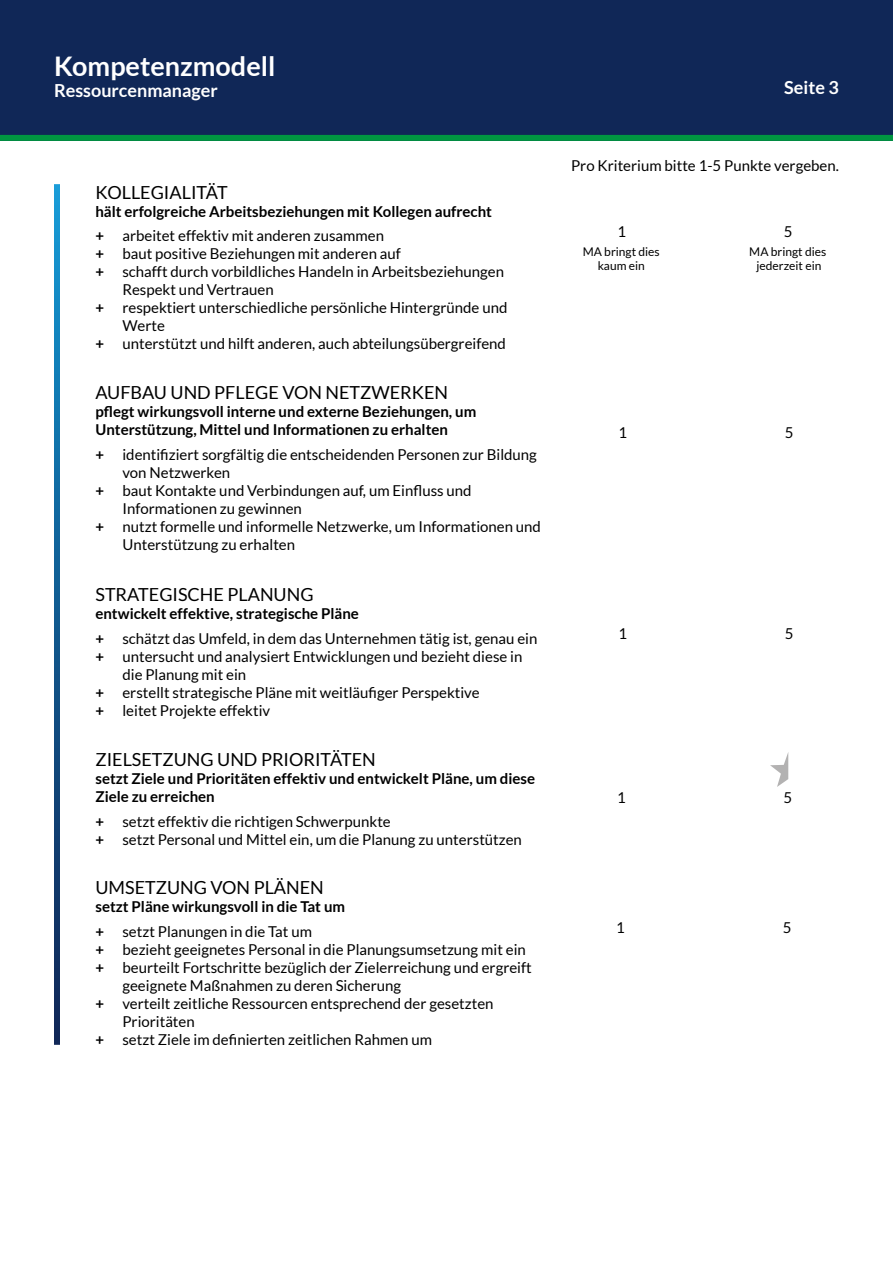
<style>
.page{position:relative;width:893px;height:1263px;background:#fff}
.page>*{position:absolute;margin:0;border:0;box-sizing:border-box;transform-origin:0 0}
.t1{font:700 27px "Lato";color:#fff}
.t2{font:18px "Lato";color:#000}
.t3{font:700 18px "Lato";color:#fff}
.t4{font:15px/24.8px "Lato";color:#000}
.t5{font:700 15px/18px "Lato";color:#000}
.t6{font:12px/14.4px "Lato";color:#000;text-align:center}
.s1{font-weight:400}
.s2{font-weight:700}
</style>
<div class="page">
<div style="left:0;top:0;width:893px;height:141px;background:#102757"></div>
<div style="left:0;top:135px;width:893px;height:6px;background:#009641"></div>
<svg style="left:770px;top:753px;width:18px;height:34px"></svg>
<svg style="left:54px;top:184px;width:6px;height:861px;background:#115c92"></svg>
<h1 class="t1" style="left:54px;top:50px;width:223px">Kompetenzmodell</h1>
<p class="t3" style="left:54px;top:80px;width:165px">Ressourcenmanager</p>
<p class="t2" style="left:95px;top:182px;width:134px">KOLLEGIALITÄT</p>
<p class="t5" style="left:95px;top:199px;width:398px;line-height:24.8px">hält erfolgreiche Arbeitsbeziehungen mit Kollegen aufrecht + <span class="s1">arbeitet effektiv mit anderen zusammen</span></p>
<p class="t4" style="left:95px;top:241px;width:307px"><span class="s2">+</span> baut positive Beziehungen mit anderen auf</p>
<p class="t4" style="left:95px;top:259px;width:410px"><span class="s2">+</span> schafft durch vorbildliches Handeln in Arbeitsbeziehungen</p>
<p class="t4" style="left:122px;top:277px;width:153px">Respekt und Vertrauen</p>
<p class="t4" style="left:95px;top:295px;width:413px"><span class="s2">+</span> respektiert unterschiedliche persönliche Hintergründe und</p>
<p class="t4" style="left:122px;top:313px;width:44px">Werte</p>
<p class="t4" style="left:95px;top:331px;width:412px"><span class="s2">+</span> unterstützt und hilft anderen, auch abteilungsübergreifend</p>
<p class="t2" style="left:95px;top:383px;width:354px">AUFBAU UND PFLEGE VON NETZWERKEN</p>
<p class="t5" style="left:95px;top:403px;width:382px">pflegt wirkungsvoll interne und externe Beziehungen, um<br>Unterstützung, Mittel und Informationen zu erhalten</p>
<p class="t4" style="left:95px;top:442px;width:443px"><span class="s2">+</span> identifiziert sorgfältig die entscheidenden Personen zur Bildung</p>
<p class="t4" style="left:122px;top:460px;width:109px">von Netzwerken</p>
<p class="t4" style="left:95px;top:478px;width:378px"><span class="s2">+</span> baut Kontakte und Verbindungen auf, um Einfluss und</p>
<p class="t4" style="left:122px;top:496px;width:181px">Informationen zu gewinnen</p>
<p class="t4" style="left:95px;top:514px;width:447px"><span class="s2">+</span> nutzt formelle und informelle Netzwerke, um Informationen und</p>
<p class="t4" style="left:122px;top:532px;width:174px">Unterstützung zu erhalten</p>
<p class="t2" style="left:95px;top:585px;width:220px">STRATEGISCHE PLANUNG</p>
<p class="t4" style="left:95px;top:601px;width:443px"><span class="s2">entwickelt effektive, strategische Pläne<br>+</span> schätzt das Umfeld, in dem das Unternehmen tätig ist, genau ein</p>
<p class="t4" style="left:95px;top:644px;width:428px"><span class="s2">+</span> untersucht und analysiert Entwicklungen und bezieht diese in</p>
<p class="t4" style="left:122px;top:662px;width:125px">die Planung mit ein</p>
<p class="t4" style="left:95px;top:680px;width:386px"><span class="s2">+</span> erstellt strategische Pläne mit weitläufiger Perspektive</p>
<p class="t4" style="left:95px;top:698px;width:176px"><span class="s2">+</span> leitet Projekte effektiv</p>
<p class="t2" style="left:95px;top:749px;width:282px">ZIELSETZUNG UND PRIORITÄTEN</p>
<p class="t5" style="left:95px;top:769px;width:441px">setzt Ziele und Prioritäten effektiv und entwickelt Pläne, um diese<br>Ziele zu erreichen</p>
<p class="t4" style="left:95px;top:812px;width:428px;line-height:18px"><span class="s2">+</span> setzt effektiv die richtigen Schwerpunkte<br><span class="s2">+</span> setzt Personal und Mittel ein, um die Planung zu unterstützen</p>
<p class="t2" style="left:95px;top:877px;width:230px">UMSETZUNG VON PLÄNEN</p>
<p class="t5" style="left:95px;top:894px;width:251px;line-height:24.8px">setzt Pläne wirkungsvoll in die Tat um + <span class="s1">setzt Planungen in die Tat um</span></p>
<p class="t4" style="left:95px;top:937px;width:432px"><span class="s2">+</span> bezieht geeignetes Personal in die Planungsumsetzung mit ein</p>
<p class="t4" style="left:95px;top:955px;width:438px"><span class="s2">+</span> beurteilt Fortschritte bezüglich der Zielerreichung und ergreift</p>
<p class="t4" style="left:122px;top:973px;width:280px">geeignete Maßnahmen zu deren Sicherung</p>
<p class="t4" style="left:95px;top:991px;width:400px"><span class="s2">+</span> verteilt zeitliche Ressourcen entsprechend der gesetzten</p>
<p class="t4" style="left:122px;top:1009px;width:74px">Prioritäten</p>
<p class="t4" style="left:95px;top:1027px;width:338px"><span class="s2">+</span> setzt Ziele im definierten zeitlichen Rahmen um</p>
<p class="t3" style="left:784px;top:77px;width:56px">Seite 3</p>
<p class="t4" style="left:571px;top:153px;width:269px">Pro Kriterium bitte 1-5 Punkte vergeben.</p>
<p class="t4" style="left:617px;top:219px;width:10px">1</p>
<p class="t4" style="left:784px;top:219px;width:10px">5</p>
<p class="t6" style="left:583px;top:244px;width:79px">MA bringt dies kaum ein</p>
<p class="t6" style="left:749px;top:244px;width:79px">MA bringt dies jederzeit ein</p>
<p class="t4" style="left:618px;top:420px;width:10px">1</p>
<p class="t4" style="left:785px;top:420px;width:10px">5</p>
<p class="t4" style="left:618px;top:621px;width:10px">1</p>
<p class="t4" style="left:785px;top:621px;width:10px">5</p>
<p class="t4" style="left:617px;top:785px;width:10px">1</p>
<p class="t4" style="left:783px;top:785px;width:10px">5</p>
<p class="t4" style="left:616px;top:915px;width:10px">1</p>
<p class="t4" style="left:783px;top:915px;width:10px">5</p>
</div>
